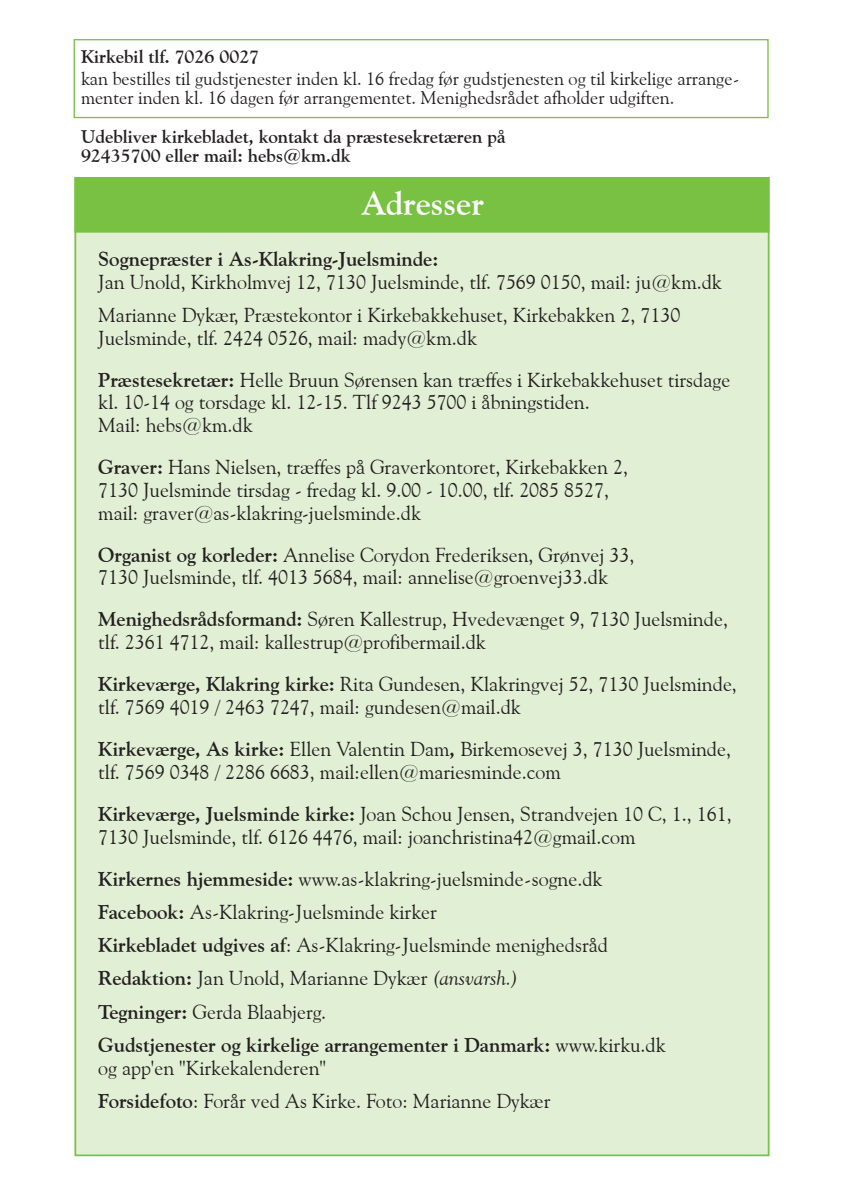
<style>
.page{position:relative;width:844px;height:1191px;background:#fff}
.page>*{position:absolute;margin:0;border:0;box-sizing:border-box;transform-origin:0 0}
.t1{font:700 33.25px "Goudy Old Style BT";color:#fff}
.t2{font:20.12px/22.8px "Goudy Old Style BT";color:#231f20}
.t3{font:700 20.12px "Goudy Old Style BT";color:#231f20}
.t4{font:18.38px/19.2px "Goudy Old Style BT";color:#231f20}
.t5{font:700 18.38px/19.2px "Goudy Old Style BT";color:#231f20}
.s1{font-weight:700}
.s2{font-style:italic}
</style>
<div class="page">
<div style="left:74px;top:177px;width:695px;height:979px;background:#e1efd4;border:2px solid #79c142"></div>
<div style="left:74px;top:177px;width:695px;height:56px;background:#79c142;border:2px solid #79c142"></div>
<div style="left:74px;top:39px;width:694px;height:79px;border:1px solid #79c142"></div>
<p class="t5" style="left:81px;top:46px;width:180px">Kirkebil tlf. 7026 0027</p>
<p class="t4" style="left:81px;top:69px;width:659px">kan bestilles til gudstjenester inden kl. 16 fredag før gudstjenesten og til kirkelige arrange&shy;menter inden kl. 16 dagen før arrangementet. Menighedsrådet afholder udgiften.</p>
<p class="t5" style="left:81px;top:126px;width:426px">Udebliver kirkebladet, kontakt da præstesekretæren på<br>92435700 eller mail: hebs@km.dk</p>
<h1 class="t1" style="left:361px;top:183px;width:124px">Adresser</h1>
<p class="t3" style="left:98px;top:246px;width:341px">Sognepræster i As-Klakring-Juelsminde:</p>
<p class="t2" style="left:98px;top:265px;width:625px;line-height:33.2px">Jan Unold, Kirkholmvej 12, 7130 Juelsminde, tlf. 7569 0150, mail: ju@km.dk<br>Marianne Dykær, Præstekontor i Kirkebakkehuset, Kirkebakken 2, 7130</p>
<p class="t2" style="left:98px;top:316px;width:633px;line-height:42px">Juelsminde, tlf. 2424 0526, mail: mady@km.dk<br><span class="s1">Præstesekretær:</span> Helle Bruun Sørensen kan træffes i Kirkebakkehuset tirsdage</p>
<p class="t2" style="left:98px;top:391px;width:493px">kl. 10-14 og torsdage kl. 12-15. Tlf 9243 5700 i åbningstiden.<br>Mail: hebs@km.dk</p>
<p class="t2" style="left:98px;top:455px;width:531px"><span class="s1">Graver:</span> Hans Nielsen, træffes på Graverkontoret, Kirkebakken 2,<br>7130 Juelsminde tirsdag - fredag kl. 9.00 - 10.00, tlf. 2085 8527, mail: graver@as-klakring-juelsminde.dk</p>
<p class="t2" style="left:98px;top:543px;width:537px"><span class="s1">Organist og korleder:</span> Annelise Corydon Frederiksen, Grønvej 33,<br>7130 Juelsminde, tlf. 4013 5684, mail: annelise@groenvej33.dk</p>
<p class="t2" style="left:98px;top:608px;width:631px"><span class="s1">Menighedsrådsformand:</span> Søren Kallestrup, Hvedevænget 9, 7130 Juelsminde, tlf. 2361 4712, mail: kallestrup@profibermail.dk</p>
<p class="t2" style="left:98px;top:672px;width:640px"><span class="s1">Kirkeværge, Klakring kirke:</span> Rita Gundesen, Klakringvej 52, 7130 Juelsminde, tlf. 7569 4019 / 2463 7247, mail: gundesen@mail.dk</p>
<p class="t2" style="left:98px;top:737px;width:634px"><span class="s1">Kirkeværge, As kirke:</span> Ellen Valentin Dam<span class="s1">,</span> Birkemosevej 3, 7130 Juelsminde, tlf. 7569 0348 / 2286 6683, mail:ellen@mariesminde.com</p>
<p class="t2" style="left:98px;top:802px;width:634px"><span class="s1">Kirkeværge, Juelsminde kirke:</span> Joan Schou Jensen, Strandvejen 10 C, 1., 161,<br>7130 Juelsminde, tlf. 6126 4476, mail: joanchristina42@gmail.com</p>
<p class="t2" style="left:98px;top:861px;width:569px;line-height:33.2px"><span class="s1">Kirkernes hjemmeside:</span> www.as-klakring-juelsminde-sogne.dk <span class="s1">Facebook:</span> As-Klakring-Juelsminde kirker<br><span class="s1">Kirkebladet udgives af</span>: As-Klakring-Juelsminde menighedsråd <span class="s1">Redaktion:</span> Jan Unold, Marianne Dykær <span class="s2">(ansvarsh.)<br></span><span class="s1">Tegninger:</span> Gerda Blaabjerg.<br><span class="s1">Gudstjenester og kirkelige arrangementer i Danmark:</span> www.kirku.dk</p>
<p class="t2" style="left:98px;top:1050px;width:453px;line-height:33.2px">og app'en "Kirkekalenderen"<br><span class="s1">Forsidefoto</span>: Forår ved As Kirke. Foto: Marianne Dykær</p>
</div>
